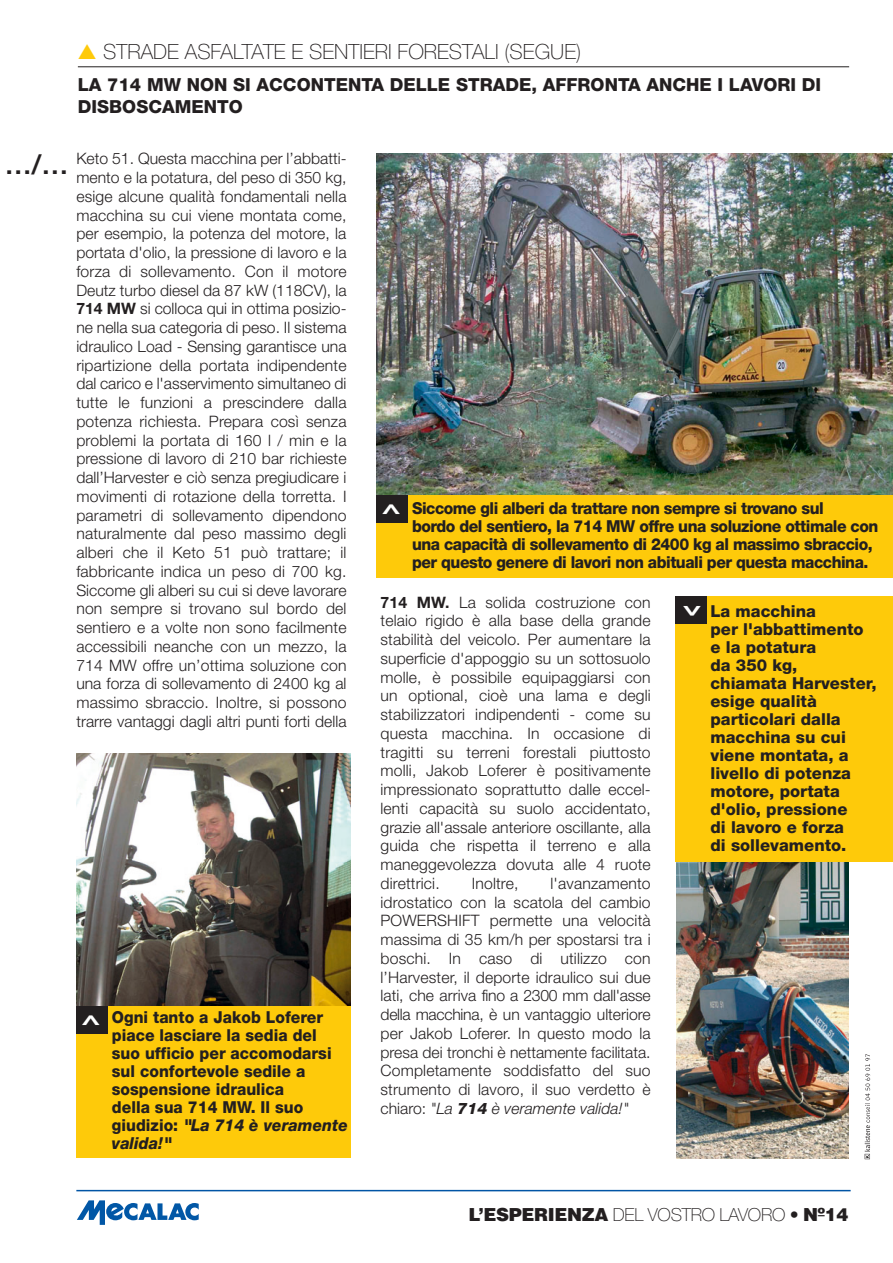
<style>
.page{position:relative;width:893px;height:1263px;background:#fff}
.page>*{position:absolute;margin:0;border:0;box-sizing:border-box;transform-origin:0 0}
.t1{font:900 31.5px "Helvetica";color:#fff;scale:.6 1}
.t2{font:500 27px "Helvetica Neue";color:#231f20}
.t3{font:100 21px "Helvetica Neue";color:#231f20}
.t4{font:800 18px/22.5px "Helvetica Neue";color:#231f20}
.t5{font:900 18px "Helvetica";letter-spacing:-.02em;color:#231f20}
.t6{font:800 16.5px/18px "Helvetica Neue";letter-spacing:-.03em;color:#231f20;scale:.95 1}
.t7{font:800 16.5px/18px "Helvetica Neue";color:#231f20}
.t8{font:800 16.5px/18px "Helvetica Neue";color:#231f20;scale:.95 1}
.t9{font:300 15.75px/18.8px "Helvetica Neue";letter-spacing:.01em;color:#231f20;text-align:justify}
.s1{color:#feca0a}
.s2{font-weight:700}
.s3{font-style:italic}
.s4{font-weight:800;font-style:italic}
.s5{font-family:"Helvetica Neue";font-weight:100}
</style>
<div class="page">
<hr style="left:78px;top:67px;width:771px;height:1px;background:#231f20">
<hr style="left:76px;top:1190px;width:774px;height:1px;background:#0155a5">
<img style="left:376px;top:153px;width:516px;height:342px">
<img style="left:676px;top:862px;width:172px;height:296px">
<img style="left:76px;top:754px;width:275px;height:252px">
<div style="left:675px;top:597px;width:217px;height:265px;background:#feca0a"></div>
<div style="left:675px;top:597px;width:31px;height:27px;background:#231f20"></div>
<div style="left:76px;top:1006px;width:275px;height:151px;background:#feca0a"></div>
<div style="left:76px;top:1006px;width:32px;height:28px;background:#231f20"></div>
<div style="left:376px;top:495px;width:516px;height:83px;background:#feca0a"></div>
<div style="left:376px;top:495px;width:32px;height:28px;background:#231f20"></div>
<svg style="left:77px;top:1200px;width:122px;height:25px"></svg>
<svg style="left:864px;top:1054px;width:6px;height:105px"></svg>
<h2 class="t2" style="left:5px;top:155px;width:65px">…/…</h2>
<h3 class="t3" style="left:78px;top:44px;width:505px"><span class="s1">▲</span> STRADE ASFALTATE E SENTIERI FORESTALI (SEGUE)</h3>
<p class="t4" style="left:78px;top:75px;width:744px">LA 714 MW NON SI ACCONTENTA DELLE STRADE, AFFRONTA ANCHE I LAVORI DI<br>DISBOSCAMENTO</p>
<p class="t9" style="left:76px;top:151px;width:272px">Keto 51. Questa macchina per l’abbatti&shy;mento e la potatura, del peso di 350 kg, esige alcune qualità fondamentali nella macchina su cui viene montata come, per esempio, la potenza del motore, la portata d'olio, la pressione di lavoro e la forza di sollevamento. Con il motore Deutz turbo diesel da 87 kW (118CV), la <span class="s2">714 MW</span> si colloca qui in ottima posizio&shy;ne nella sua categoria di peso. Il sistema idraulico Load - Sensing garantisce una ripartizione della portata indipendente dal carico e l'asservimento simultaneo di tutte le funzioni a prescindere dalla potenza richiesta. Prepara così senza problemi la portata di 160 l / min e la pressione di lavoro di 210 bar richieste dall’Harvester e ciò senza pregiudicare i movimenti di rotazione della torretta. I parametri di sollevamento dipendono naturalmente dal peso massimo degli alberi che il Keto 51 può trattare; il fabbricante indica un peso di 700 kg.<br>Siccome gli alberi su cui si deve lavorare non sempre si trovano sul bordo del sentiero e a volte non sono facilmente accessibili neanche con un mezzo, la 714 MW offre un’ottima soluzione con una forza di sollevamento di 2400 kg al massimo sbraccio. Inoltre, si possono trarre vantaggi dagli altri punti forti della</p>
<p class="t6" style="left:412px;top:501px;width:492px">Siccome gli alberi da trattare non sempre si trovano sul<br>bordo del sentiero, la 714 MW offre una soluzione ottimale con una capacità di sollevamento di 2400 kg al massimo sbraccio, per questo genere di lavori non abituali per questa macchina.</p>
<h1 class="t1" style="left:406px;top:503px;width:22px;rotate:90deg">&lt;</h1>
<p class="t9" style="left:380px;top:594px;width:272px"><span class="s2">714 MW.</span> La solida costruzione con telaio rigido è alla base della grande stabilità del veicolo. Per aumentare la superficie d'appoggio su un sottosuolo molle, è possibile equipaggiarsi con un optional, cioè una lama e degli stabilizzatori indipendenti - come su questa macchina. In occasione di tragitti su terreni forestali piuttosto molli, Jakob Loferer è positivamente impressionato soprattutto dalle eccel&shy;lenti capacità su suolo accidentato, grazie all'assale anteriore oscillante, alla guida che rispetta il terreno e alla maneggevolezza dovuta alle 4 ruote direttrici.</p>
<p class="t7" style="left:710px;top:603px;width:168px">La macchina<br>per l'abbattimento e la potatura<br>da 350 kg, chiamata Harvester, esige qualità particolari dalla macchina su cui viene montata, a livello di potenza motore, portata d'olio, pressione<br>di lavoro e forza<br>di sollevamento.</p>
<h1 class="t1" style="left:677px;top:617px;width:22px;rotate:-90deg">&lt;</h1>
<p class="t9" style="left:380px;top:875px;width:272px;text-indent:170px">l'avanzamento idrostatico con la scatola del cambio POWERSHIFT permette una velocità massima di 35 km/h per spostarsi tra i boschi. In caso di utilizzo con l’Harvester, il deporte idraulico sui due lati, che arriva fino a 2300 mm dall'asse della macchina, è un vantaggio ulteriore per Jakob Loferer. In questo modo la presa dei tronchi è nettamente facilitata.<br>Completamente soddisfatto del suo strumento di lavoro, il suo verdetto è chiaro: <span class="s3">"La</span> <span class="s4">714</span> <span class="s3">è veramente valida!"</span></p>
<p class="t9" style="left:472px;top:875px;width:48px">Inoltre,</p>
<p class="t8" style="left:112px;top:1010px;width:250px">Ogni tanto a Jakob Loferer piace lasciare la sedia del suo ufficio per accomodarsi sul confortevole sedile a sospensione idraulica<br>della sua 714 MW. Il suo giudizio: <span class="s3">"La 714 è veramente valida!"</span></p>
<h1 class="t1" style="left:106px;top:1014px;width:22px;rotate:90deg">&lt;</h1>
<p class="t5" style="left:468px;top:1208px;width:381px">L’ESPERIENZA <span class="s5">DEL VOSTRO LAVORO •</span> Nº14</p>
</div>
